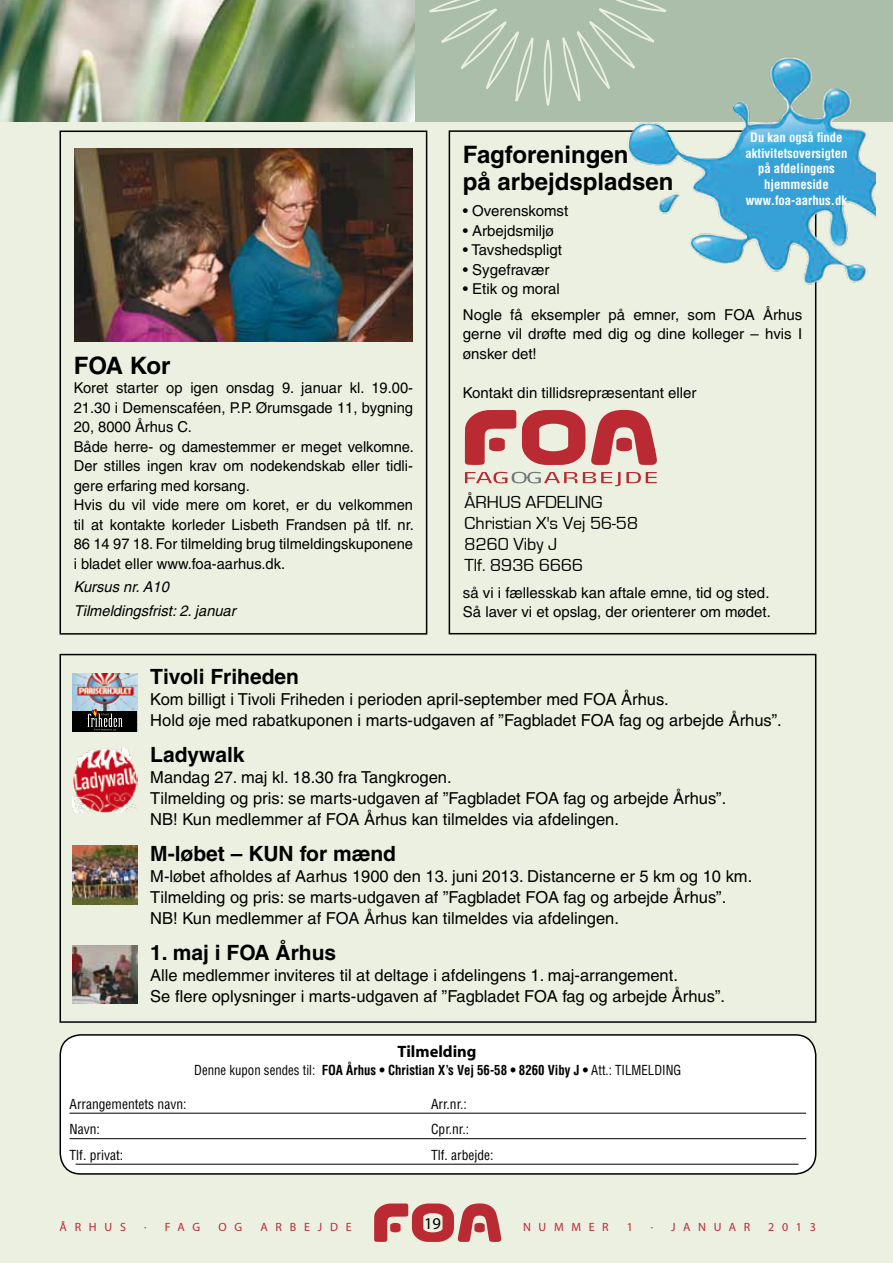
<style>
.page{position:relative;width:893px;height:1263px;background:#ecf0e0}
.page>*{position:absolute;margin:0;border:0;box-sizing:border-box;transform-origin:0 0}
.t1{font:700 24px/27px "Helvetica";color:#000}
.t2{font:700 21px "Helvetica";color:#000}
.t3{font:18px/21px "Eurostile";color:#000}
.t4{font:16.5px/21px "Helvetica";color:#000}
.t5{font:700 16.5px "Myriad";color:#000}
.t6{font:16.5px "Myriad";color:#000}
.t7{font:15px/19.5px "Helvetica";color:#000}
.t8{font:italic 15px/23.7px "Helvetica";color:#000}
.t9{font:700 condensed 13.5px "Helvetica";color:#000;scale:.95 1}
.t10{font:condensed 13.5px "Helvetica";color:#000}
.t11{font:700 condensed 12.75px/15.8px "Helvetica";color:#fff;text-align:center}
.t12{font:12px "Myriad";letter-spacing:.64em;color:#ba2a32}
.s1{font-weight:400}
</style>
<div class="page">
<img style="left:0;top:0;width:414px;height:121px">
<svg style="left:428px;top:0;width:465px;height:430px"></svg>
<svg style="left:374px;top:1203px;width:128px;height:39px"></svg>
<div style="left:60px;top:654px;width:756px;height:369px;border:2px solid #000"></div>
<svg style="left:72px;top:673px;width:65px;height:39px"></svg>
<img style="left:75px;top:673px;width:59px;height:32px">
<div style="left:100px;top:673px;width:37px;height:17px;background:#000;opacity:.65"></div>
<svg style="left:88px;top:673px;width:49px;height:14px"></svg>
<div style="left:72px;top:712px;width:65px;height:20px;background:#000"></div>
<svg style="left:87px;top:709px;width:36px;height:22px"></svg>
<img style="left:72px;top:845px;width:65px;height:59px">
<img style="left:72px;top:945px;width:65px;height:59px">
<img style="left:72px;top:747px;width:65px;height:65px">
<div style="left:449px;top:130px;width:367px;height:504px;border:2px solid #000"></div>
<svg style="left:465px;top:410px;width:51px;height:55px"></svg>
<svg style="left:522px;top:410px;width:135px;height:55px"></svg>
<svg style="left:583px;top:472px;width:74px;height:14px"></svg>
<svg style="left:465px;top:472px;width:112px;height:11px"></svg>
<img style="left:617px;top:34px;width:259px;height:256px">
<div style="left:60px;top:131px;width:367px;height:504px;border:2px solid #000"></div>
<img style="left:74px;top:148px;width:338px;height:193px">
<div style="left:60px;top:1035px;width:756px;height:139px;background:#fff;border-radius:21px"></div>
<hr style="left:70px;top:1113px;width:736px;height:1px;background:#000">
<hr style="left:70px;top:1138px;width:736px;height:1px;background:#000">
<hr style="left:76px;top:1164px;width:723px;height:1px;background:#000">
<div style="left:60px;top:1034px;width:756px;height:141px;border:2px solid #000;border-radius:21px"></div>
<h1 class="t1" style="left:74px;top:351px;width:98px">FOA Kor</h1>
<p class="t7" style="left:74px;top:378px;width:342px">Koret starter op igen onsdag 9. januar kl. 19.00- 21.30 i Demenscaféen, P.P. Ørumsgade 11, bygning 20, 8000 Århus C.<br>Både herre- og damestemmer er meget velkomne.<br>Der stilles ingen krav om nodekendskab eller tidli&shy;gere erfaring med korsang.<br>Hvis du vil vide mere om koret, er du velkommen til at kontakte korleder Lisbeth Frandsen på tlf. nr.<br>86 14 97 18. For tilmelding brug tilmeldingskuponene i bladet eller www.foa-aarhus.dk.</p>
<p class="t8" style="left:74px;top:575px;width:163px">Kursus nr. A10<br>Tilmeldingsfrist: 2. januar</p>
<p class="t11" style="left:745px;top:129px;width:103px">Du kan også finde aktivitetsoversigten på afdelingens hjemmeside www.foa-aarhus.dk</p>
<h1 class="t1" style="left:463px;top:141px;width:212px">Fagforeningen<br>på arbejdspladsen</h1>
<p class="t7" style="left:463px;top:201px;width:107px">• Overenskomst</p>
<p class="t7" style="left:463px;top:220px;width:93px">• Arbejdsmiljø</p>
<p class="t7" style="left:463px;top:240px;width:101px">• Tavshedspligt</p>
<p class="t7" style="left:463px;top:259px;width:88px">• Sygefravær</p>
<p class="t7" style="left:463px;top:276px;width:341px;line-height:25.8px">• Etik og moral<br>Nogle få eksempler på emner, som FOA Århus</p>
<p class="t7" style="left:463px;top:324px;width:341px">gerne vil drøfte med dig og dine kolleger – hvis I ønsker det!</p>
<p class="t7" style="left:463px;top:383px;width:235px">Kontakt din tillidsrepræsentant eller</p>
<p class="t3" style="left:465px;top:492px;width:175px">ÅRHUS AFDELING<br>Christian X's Vej 56-58<br>8260 Viby J<br>Tlf. 8936 6666</p>
<p class="t7" style="left:463px;top:583px;width:310px">så vi i fællesskab kan aftale emne, tid og sted.<br>Så laver vi et opslag, der orienterer om mødet.</p>
<h2 class="t2" style="left:150px;top:664px;width:150px">Tivoli Friheden</h2>
<p class="t4" style="left:150px;top:689px;width:633px">Kom billigt i Tivoli Friheden i perioden april-september med FOA Århus.<br>Hold øje med rabatkuponen i marts-udgaven af ”Fagbladet FOA fag og arbejde Århus”.</p>
<h2 class="t2" style="left:150px;top:742px;width:96px">Ladywalk</h2>
<p class="t4" style="left:150px;top:767px;width:578px">Mandag 27. maj kl. 18.30 fra Tangkrogen.<br>Tilmelding og pris: se marts-udgaven af ”Fagbladet FOA fag og arbejde Århus”.<br>NB! Kun medlemmer af FOA Århus kan tilmeldes via afdelingen.</p>
<h2 class="t2" style="left:150px;top:841px;width:247px">M-løbet – KUN for mænd</h2>
<p class="t4" style="left:150px;top:866px;width:603px">M-løbet afholdes af Aarhus 1900 den 13. juni 2013. Distancerne er 5 km og 10 km.<br>Tilmelding og pris: se marts-udgaven af ”Fagbladet FOA fag og arbejde Århus”.<br>NB! Kun medlemmer af FOA Århus kan tilmeldes via afdelingen.</p>
<h2 class="t2" style="left:150px;top:940px;width:187px">1. maj i FOA Århus</h2>
<p class="t4" style="left:150px;top:965px;width:576px">Alle medlemmer inviteres til at deltage i afdelingens 1. maj-arrangement.<br>Se flere oplysninger i marts-udgaven af ”Fagbladet FOA fag og arbejde Århus”.</p>
<p class="t5" style="left:397px;top:1042px;width:81px">Tilmelding</p>
<p class="t9" style="left:194px;top:1061px;width:514px"><span class="s1">Denne kupon sendes til:</span> FOA Århus • Christian X’s Vej 56-58 • 8260 Viby J • <span class="s1">Att.: TILMELDING</span></p>
<p class="t10" style="left:70px;top:1095px;width:118px">Arrangementets navn:</p>
<p class="t10" style="left:431px;top:1095px;width:37px">Arr.nr.:</p>
<p class="t10" style="left:70px;top:1121px;width:32px">Navn:</p>
<p class="t10" style="left:431px;top:1121px;width:40px">Cpr.nr.:</p>
<p class="t10" style="left:70px;top:1146px;width:55px">Tlf. privat:</p>
<p class="t10" style="left:431px;top:1146px;width:64px">Tlf. arbejde:</p>
<p class="t12" style="left:60px;top:1220px;width:68px">ÅRHUS</p>
<p class="t12" style="left:144px;top:1220px;width:58px">· FAG</p>
<p class="t12" style="left:218px;top:1220px;width:25px">O G</p>
<p class="t12" style="left:260px;top:1220px;width:93px">ARBEJDE</p>
<p class="t6" style="left:424px;top:1215px;width:18px">19</p>
<p class="t12" style="left:523px;top:1220px;width:87px">NUMMER</p>
<p class="t12" style="left:627px;top:1220px;width:8px">1</p>
<p class="t12" style="left:651px;top:1220px;width:101px">· JANUAR</p>
<p class="t12" style="left:768px;top:1220px;width:49px">2013</p>
</div>
